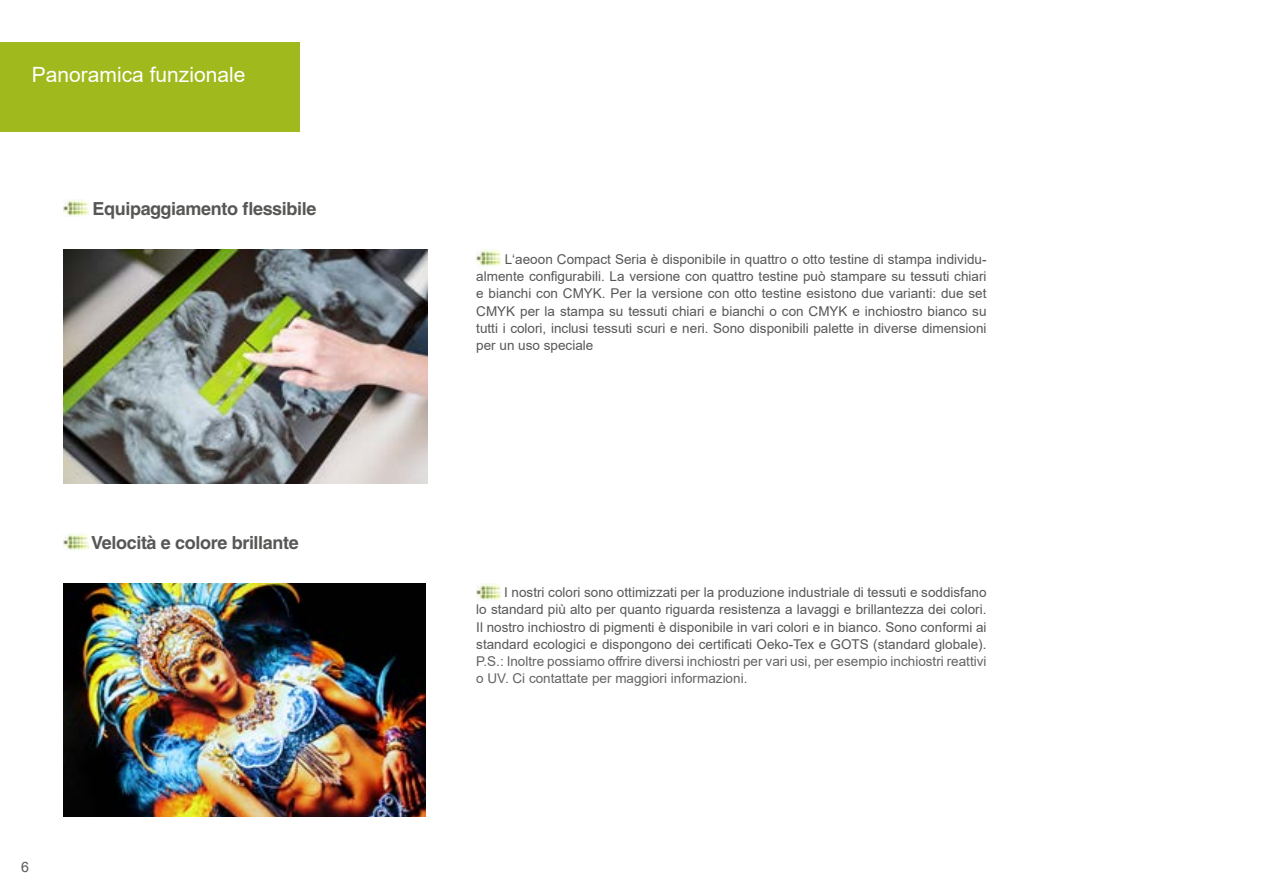
<style>
.page{position:relative;width:1263px;height:893px;background:#fff}
.page>*{position:absolute;margin:0;border:0;box-sizing:border-box;transform-origin:0 0}
.t1{font:21px "Arial";color:#fff}
.t2{font:700 18px "Helvetica LT Pro";letter-spacing:-.02em;color:#575756}
.t3{font:14.25px "Arial";color:#575756}
.t4{font:13.5px/17.2px "Arial";color:#575756;text-align:justify}
.t5{font:13.5px/17.2px "Arial";color:#646363}
</style>
<div class="page">
<img style="left:64px;top:250px;width:364px;height:234px">
<img style="left:64px;top:583px;width:361px;height:234px">
<div style="left:0;top:43px;width:300px;height:89px;background:#a0b91d"></div>
<img style="left:476px;top:250px;width:25px;height:17px">
<img style="left:476px;top:583px;width:25px;height:17px">
<img style="left:64px;top:200px;width:24px;height:17px">
<img style="left:64px;top:534px;width:24px;height:17px">
<h1 class="t1" style="left:32px;top:60px;width:215px">Panoramica funzionale</h1>
<h2 class="t2" style="left:92px;top:198px;width:226px">Equipaggiamento flessibile</h2>
<h2 class="t2" style="left:91px;top:531px;width:209px">Velocità e colore brillante</h2>
<p class="t3" style="left:21px;top:857px;width:9px">6</p>
<p class="t4" style="left:476px;top:250px;width:512px;text-indent:29px">L‘aeoon Compact Seria è disponibile in quattro o otto testine di stampa individu&shy;almente configurabili. La versione con quattro testine può stampare su tessuti chiari e bianchi con CMYK. Per la versione con otto testine esistono due varianti: due set CMYK per la stampa su tessuti chiari e bianchi o con CMYK e inchiostro bianco su tutti i colori, inclusi tessuti scuri e neri. Sono disponibili palette in diverse dimensioni per un uso speciale</p>
<p class="t4" style="left:476px;top:584px;width:512px;text-indent:28px">I nostri colori sono ottimizzati per la produzione industriale di tessuti e soddisfano lo standard più alto per quanto riguarda resistenza a lavaggi e brillantezza dei colori.<br>Il nostro inchiostro di pigmenti è disponibile in vari colori e in bianco. Sono conformi ai standard ecologici e dispongono dei certificati Oeko-Tex e GOTS (standard globale).</p>
<p class="t5" style="left:476px;top:653px;width:512px">P.S.: Inoltre possiamo offrire diversi inchiostri per vari usi, per esempio inchiostri reattivi o UV. Ci contattate per maggiori informazioni.</p>
</div>
